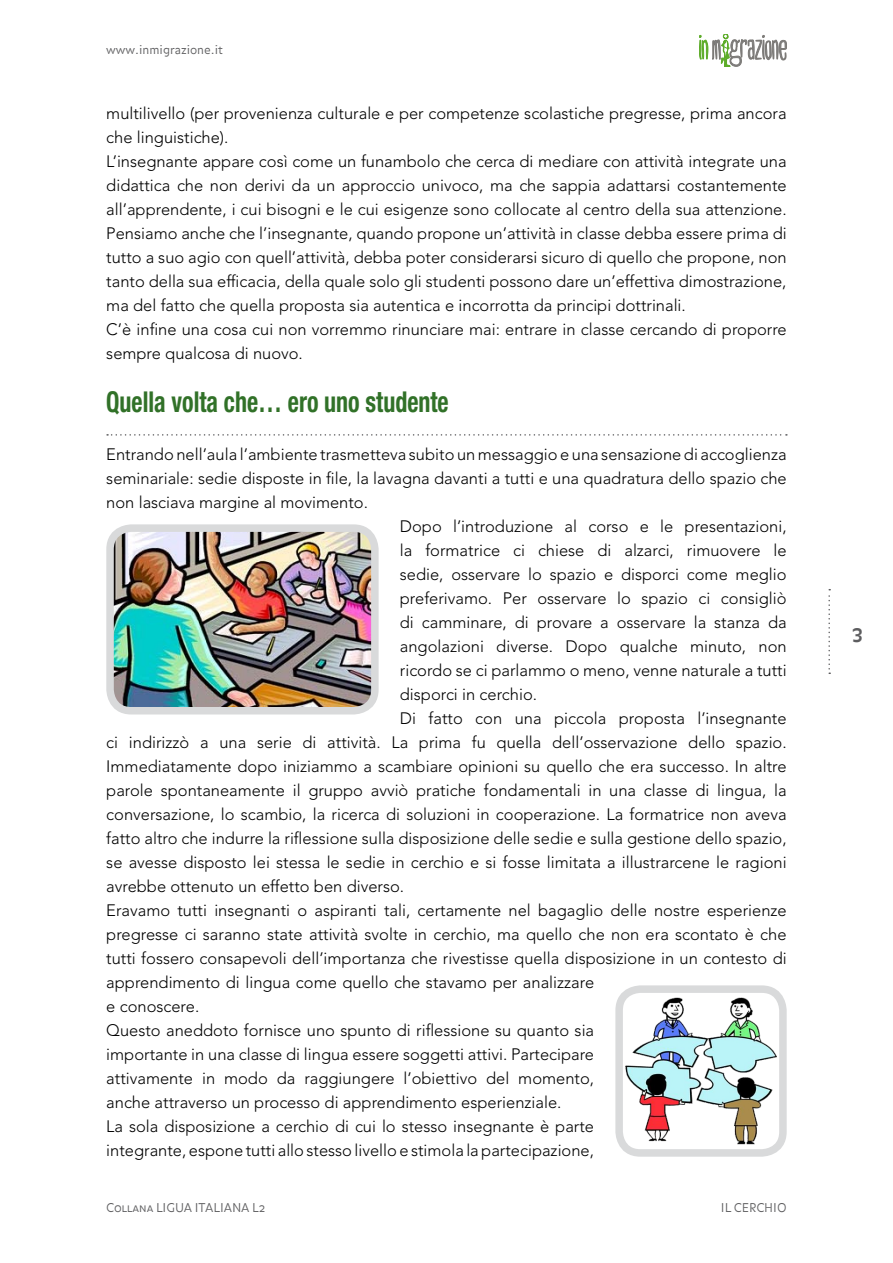
<style>
.page{position:relative;width:893px;height:1263px;background:#fff}
.page>*{position:absolute;margin:0;border:0;box-sizing:border-box;transform-origin:0 0}
.t1{font:700 condensed 28.8px "Helvetica Neue LT Std";color:#317128;scale:.83 1}
.t2{font:19.5px "Balance Bold Caps";color:#5d5d5f}
.t3{font:300 16.5px/24px "Avenir LT Std";color:#000}
.t4{font:12px "Balance Light Caps";color:#5d5d5f}
.t5{font:300 12px "Balance";color:#5d5d5f}
</style>
<div class="page">
<svg style="left:699px;top:34px;width:88px;height:33px"></svg>
<svg style="left:828px;top:589px;width:2px;height:85px"></svg>
<svg style="left:107px;top:434px;width:680px;height:2px"></svg>
<img style="left:115px;top:533px;width:255px;height:172px">
<div style="left:106px;top:524px;width:273px;height:190px;border:8px solid #d9dadb;border-radius:21px"></div>
<img style="left:625px;top:995px;width:152px;height:151px">
<div style="left:615px;top:985px;width:172px;height:172px;border:8px solid #d9dadb;border-radius:21px"></div>
<p class="t5" style="left:106px;top:43px;width:118px">www.inmigrazione.it</p>
<p class="t3" style="left:106px;top:101px;width:682px">multilivello (per provenienza culturale e per competenze scolastiche pregresse, prima ancora che linguistiche).<br>L’insegnante appare così come un funambolo che cerca di mediare con attività integrate una didattica che non derivi da un approccio univoco, ma che sappia adattarsi costantemente all’apprendente, i cui bisogni e le cui esigenze sono collocate al centro della sua attenzione.<br>Pensiamo anche che l’insegnante, quando propone un’attività in classe debba essere prima di tutto a suo agio con quell’attività, debba poter considerarsi sicuro di quello che propone, non tanto della sua efficacia, della quale solo gli studenti possono dare un’effettiva dimostrazione, ma del fatto che quella proposta sia autentica e incorrotta da principi dottrinali.<br>C’è infine una cosa cui non vorremmo rinunciare mai: entrare in classe cercando di proporre sempre qualcosa di nuovo.</p>
<h1 class="t1" style="left:106px;top:384px;width:414px">Quella volta che… ero uno studente</h1>
<p class="t3" style="left:106px;top:442px;width:682px">Entrando nell’aula l’ambiente trasmetteva subito un messaggio e una sensazione di accoglienza</p>
<p class="t3" style="left:106px;top:466px;width:682px">seminariale: sedie disposte in file, la lavagna davanti a tutti e una quadratura dello spazio che</p>
<p class="t3" style="left:106px;top:490px;width:263px">non lasciava margine al movimento.</p>
<p class="t3" style="left:400px;top:514px;width:388px">Dopo l’introduzione al corso e le presentazioni,</p>
<p class="t3" style="left:400px;top:538px;width:388px">la formatrice ci chiese di alzarci, rimuovere le</p>
<p class="t3" style="left:400px;top:562px;width:388px">sedie, osservare lo spazio e disporci come meglio</p>
<p class="t3" style="left:400px;top:586px;width:388px">preferivamo. Per osservare lo spazio ci consigliò</p>
<p class="t3" style="left:400px;top:610px;width:388px">di camminare, di provare a osservare la stanza da</p>
<p class="t3" style="left:400px;top:634px;width:388px">angolazioni diverse. Dopo qualche minuto, non</p>
<p class="t3" style="left:400px;top:658px;width:388px">ricordo se ci parlammo o meno, venne naturale a tutti</p>
<p class="t3" style="left:400px;top:682px;width:139px">disporci in cerchio.</p>
<p class="t3" style="left:400px;top:706px;width:388px">Di fatto con una piccola proposta l’insegnante</p>
<p class="t3" style="left:106px;top:730px;width:682px">ci indirizzò a una serie di attività. La prima fu quella dell’osservazione dello spazio.</p>
<p class="t3" style="left:106px;top:754px;width:682px">Immediatamente dopo iniziammo a scambiare opinioni su quello che era successo. In altre</p>
<p class="t3" style="left:106px;top:778px;width:682px">parole spontaneamente il gruppo avviò pratiche fondamentali in una classe di lingua, la</p>
<p class="t3" style="left:106px;top:802px;width:682px">conversazione, lo scambio, la ricerca di soluzioni in cooperazione. La formatrice non aveva</p>
<p class="t3" style="left:106px;top:826px;width:682px">fatto altro che indurre la riflessione sulla disposizione delle sedie e sulla gestione dello spazio,</p>
<p class="t3" style="left:106px;top:850px;width:682px">se avesse disposto lei stessa le sedie in cerchio e si fosse limitata a illustrarcene le ragioni</p>
<p class="t3" style="left:106px;top:874px;width:299px">avrebbe ottenuto un effetto ben diverso.</p>
<p class="t3" style="left:106px;top:898px;width:682px">Eravamo tutti insegnanti o aspiranti tali, certamente nel bagaglio delle nostre esperienze</p>
<p class="t3" style="left:106px;top:922px;width:682px">pregresse ci saranno state attività svolte in cerchio, ma quello che non era scontato è che</p>
<p class="t3" style="left:106px;top:946px;width:682px">tutti fossero consapevoli dell’importanza che rivestisse quella disposizione in un contesto di</p>
<p class="t3" style="left:106px;top:970px;width:489px">apprendimento di lingua come quello che stavamo per analizzare</p>
<p class="t3" style="left:106px;top:994px;width:94px">e conoscere.</p>
<p class="t3" style="left:106px;top:1018px;width:489px">Questo aneddoto fornisce uno spunto di riflessione su quanto sia</p>
<p class="t3" style="left:106px;top:1042px;width:489px">importante in una classe di lingua essere soggetti attivi. Partecipare</p>
<p class="t3" style="left:106px;top:1066px;width:489px">attivamente in modo da raggiungere l’obiettivo del momento,</p>
<p class="t3" style="left:106px;top:1090px;width:457px">anche attraverso un processo di apprendimento esperienziale.</p>
<p class="t3" style="left:106px;top:1114px;width:489px">La sola disposizione a cerchio di cui lo stesso insegnante è parte</p>
<p class="t3" style="left:106px;top:1138px;width:489px">integrante, espone tutti allo stesso livello e stimola la partecipazione,</p>
<p class="t4" style="left:106px;top:1201px;width:161px">COLLANA LI GUA ITALIANA L2</p>
<p class="t4" style="left:721px;top:1201px;width:67px">IL CERCHIO</p>
<p class="t2" style="left:852px;top:620px;width:13px">3</p>
</div>
